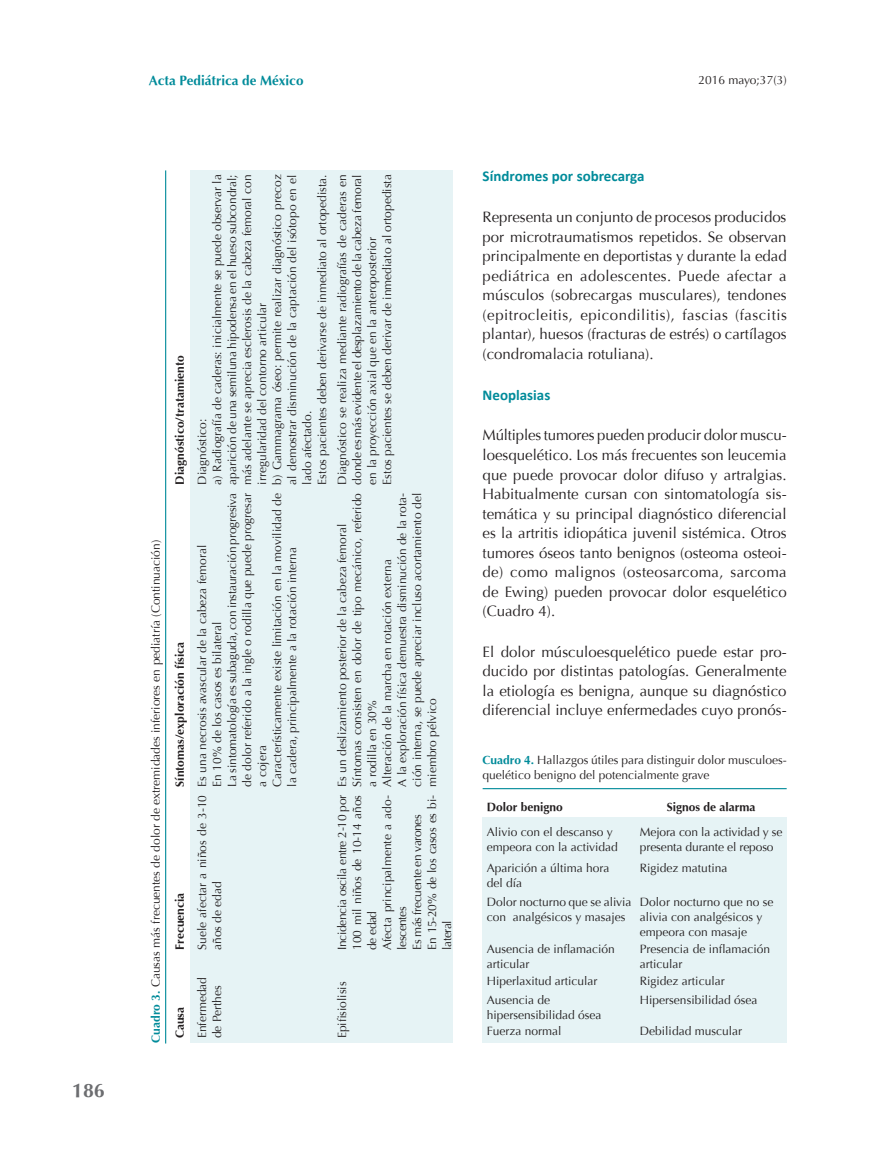
<style>
.page{position:relative;width:893px;height:1149px;background:#fff}
.page>*{position:absolute;margin:0;border:0;box-sizing:border-box;transform-origin:0 0}
.t1{font:700 19.5px "Optima";color:#6c6d70}
.Texto{font:15px/19.5px "Optima";color:#231f20;text-align:justify}
.Título_2{font:700 15px "Calibri";color:#008b9a}
.t2{font:700 13.5px "Optima";color:#008b9a}
.Cuadro{font:12px/15px "Optima";color:#231f20}
.Cuadro-2{font:700 12px "Optima";color:#231f20}
.Cuadro-3{font:12px/15px "Optima";letter-spacing:-.03em;color:#231f20}
.s1{font-weight:700;color:#008b9a}
</style>
<div class="page">
<div style="left:191px;top:170px;width:262px;height:872px;background:#e6f3f5"></div>
<hr style="left:165px;top:170px;width:1px;height:873px;background:#008b9a">
<div style="left:483px;top:816px;width:304px;height:225px;background:#e6f3f5"></div>
<hr style="left:483px;top:787px;width:304px;height:2px;background:#008b9a">
<h1 class="t1" style="left:72px;top:1079px;width:34px">186</h1>
<p class="t2" style="left:149px;top:73px;width:156px">Acta Pediátrica de México</p>
<p class="Cuadro" style="left:698px;top:72px;width:90px">2016 mayo;37(3)</p>
<p class="Cuadro" style="left:148px;top:1042px;width:504px;rotate:-90deg"><span class="s1">Cuadro 3.</span> Causas más frecuentes de dolor de extremidades inferiores en pediatría (Continuación)</p>
<p class="Cuadro-2" style="left:173px;top:484px;width:130px;rotate:-90deg">Diagnóstico/tratamiento</p>
<p class="Cuadro-2" style="left:173px;top:786px;width:146px;rotate:-90deg">Síntomas/exploración física</p>
<p class="Cuadro-2" style="left:173px;top:949px;width:59px;rotate:-90deg">Frecuencia</p>
<p class="Cuadro" style="left:210px;top:484px;width:311px;text-align:justify;rotate:-90deg">a) Radiografía de caderas: inicialmente se puede observar la aparición de una semiluna hipodensa en el hueso subcondral; más adelante se aprecia esclerosis de la cabeza femoral con irregularidad del contorno articular</p>
<p class="Cuadro" style="left:270px;top:484px;width:311px;text-align:justify;rotate:-90deg">b) Gammagrama óseo: permite realizar diagnóstico precoz al demostrar disminución de la captación del isótopo en el lado afectado.</p>
<p class="Cuadro" style="left:315px;top:484px;width:311px;rotate:-90deg">Estos pacientes deben derivarse de inmediato al ortopedista.</p>
<p class="Cuadro" style="left:335px;top:484px;width:311px;text-align:justify;rotate:-90deg">Diagnóstico se realiza mediante radiografías de caderas en donde es más evidente el desplazamiento de la cabeza femoral en la proyección axial que en la anteroposterior</p>
<p class="Cuadro" style="left:380px;top:484px;width:311px;rotate:-90deg">Estos pacientes se deben derivar de inmediato al ortopedista</p>
<p class="Cuadro" style="left:195px;top:484px;width:67px;rotate:-90deg">Diagnóstico:</p>
<p class="Cuadro" style="left:225px;top:786px;width:295px;text-align:justify;rotate:-90deg">La sintomatología es subaguda, con instauración progresiva de dolor referido a la ingle o rodilla que puede progresar a cojera</p>
<p class="Cuadro" style="left:270px;top:786px;width:295px;rotate:-90deg">Característicamente existe limitación en la movilidad de la cadera, principalmente a la rotación interna</p>
<p class="Cuadro" style="left:195px;top:786px;width:243px;rotate:-90deg">Es una necrosis avascular de la cabeza femoral</p>
<p class="Cuadro" style="left:210px;top:786px;width:166px;rotate:-90deg">En 10% de los casos es bilateral</p>
<p class="Cuadro" style="left:195px;top:949px;width:156px;rotate:-90deg">Suele afectar a niños de 3-10 años de edad</p>
<p class="Cuadro" style="left:350px;top:786px;width:295px;rotate:-90deg">Síntomas consisten en dolor de tipo mecánico, referido a rodilla en 30%</p>
<p class="Cuadro" style="left:395px;top:786px;width:295px;text-align:justify;rotate:-90deg">A la exploración física demuestra disminución de la rota&shy;ción interna, se puede apreciar incluso acortamiento del miembro pélvico</p>
<p class="Cuadro" style="left:335px;top:786px;width:264px;rotate:-90deg">Es un deslizamiento posterior de la cabeza femoral</p>
<p class="Cuadro" style="left:380px;top:786px;width:228px;rotate:-90deg">Alteración de la marcha en rotación externa</p>
<p class="Cuadro" style="left:335px;top:949px;width:156px;text-align:justify;rotate:-90deg">Incidencia oscila entre 2-10 por 100 mil niños de 10-14 años de edad</p>
<p class="Cuadro" style="left:380px;top:949px;width:156px;rotate:-90deg">Afecta principalmente a ado&shy;lescentes</p>
<p class="Cuadro-3" style="left:425px;top:949px;width:156px;rotate:-90deg">En 15-20% de los casos es bi&shy;lateral</p>
<p class="Cuadro-3" style="left:410px;top:949px;width:137px;rotate:-90deg">Es más frecuente en varones</p>
<p class="Cuadro-2" style="left:173px;top:1037px;width:33px;rotate:-90deg">Causa</p>
<p class="Cuadro" style="left:195px;top:1037px;width:63px;rotate:-90deg">Enfermedad</p>
<p class="Cuadro" style="left:210px;top:1037px;width:54px;rotate:-90deg">de Perthes</p>
<p class="Cuadro" style="left:335px;top:1037px;width:58px;rotate:-90deg">Epifisiolisis</p>
<p class="Título_2" style="left:483px;top:167px;width:163px">Síndromes por sobrecarga</p>
<p class="Texto" style="left:483px;top:207px;width:306px">Representa un conjunto de procesos producidos por microtraumatismos repetidos. Se observan principalmente en deportistas y durante la edad pediátrica en adolescentes. Puede afectar a músculos (sobrecargas musculares), tendones (epitrocleitis, epicondilitis), fascias (fascitis plantar), huesos (fracturas de estrés) o cartílagos (condromalacia rotuliana).</p>
<p class="Título_2" style="left:483px;top:385px;width:69px">Neoplasias</p>
<p class="Texto" style="left:483px;top:425px;width:306px">Múltiples tumores pueden producir dolor muscu&shy;loesquelético. Los más frecuentes son leucemia que puede provocar dolor difuso y artralgias.<br>Habitualmente cursan con sintomatología sis&shy;temática y su principal diagnóstico diferencial es la artritis idiopática juvenil sistémica. Otros tumores óseos tanto benignos (osteoma osteoi&shy;de) como malignos (osteosarcoma, sarcoma de Ewing) pueden provocar dolor esquelético (Cuadro 4).</p>
<p class="Texto" style="left:483px;top:642px;width:306px">El dolor músculoesquelético puede estar pro&shy;ducido por distintas patologías. Generalmente la etiología es benigna, aunque su diagnóstico diferencial incluye enfermedades cuyo pronós-</p>
<p class="Cuadro" style="left:483px;top:752px;width:306px"><span class="s1">Cuadro 4.</span> Hallazgos útiles para distinguir dolor musculoes&shy;quelético benigno del potencialmente grave</p>
<p class="Cuadro-2" style="left:487px;top:799px;width:78px">Dolor benigno</p>
<p class="Cuadro-2" style="left:667px;top:799px;width:90px">Signos de alarma</p>
<p class="Cuadro" style="left:487px;top:824px;width:133px">Alivio con el descanso y empeora con la actividad</p>
<p class="Cuadro" style="left:640px;top:824px;width:144px">Mejora con la actividad y se presenta durante el reposo</p>
<p class="Cuadro" style="left:487px;top:859px;width:124px">Aparición a última hora del día</p>
<p class="Cuadro" style="left:640px;top:859px;width:89px">Rigidez matutina</p>
<p class="Cuadro" style="left:487px;top:894px;width:146px">Dolor nocturno que se alivia con analgésicos y masajes</p>
<p class="Cuadro" style="left:640px;top:894px;width:135px">Dolor nocturno que no se alivia con analgésicos y empeora con masaje</p>
<p class="Cuadro" style="left:487px;top:941px;width:129px">Ausencia de inflamación articular</p>
<p class="Cuadro" style="left:640px;top:941px;width:132px">Presencia de inflamación articular</p>
<p class="Cuadro" style="left:487px;top:973px;width:112px">Hiperlaxitud articular</p>
<p class="Cuadro" style="left:640px;top:973px;width:86px">Rigidez articular</p>
<p class="Cuadro" style="left:487px;top:991px;width:65px">Ausencia de</p>
<p class="Cuadro" style="left:487px;top:1006px;width:116px">hipersensibilidad ósea</p>
<p class="Cuadro" style="left:640px;top:991px;width:119px">Hipersensibilidad ósea</p>
<p class="Cuadro" style="left:487px;top:1023px;width:76px">Fuerza normal</p>
<p class="Cuadro" style="left:640px;top:1023px;width:104px">Debilidad muscular</p>
</div>
